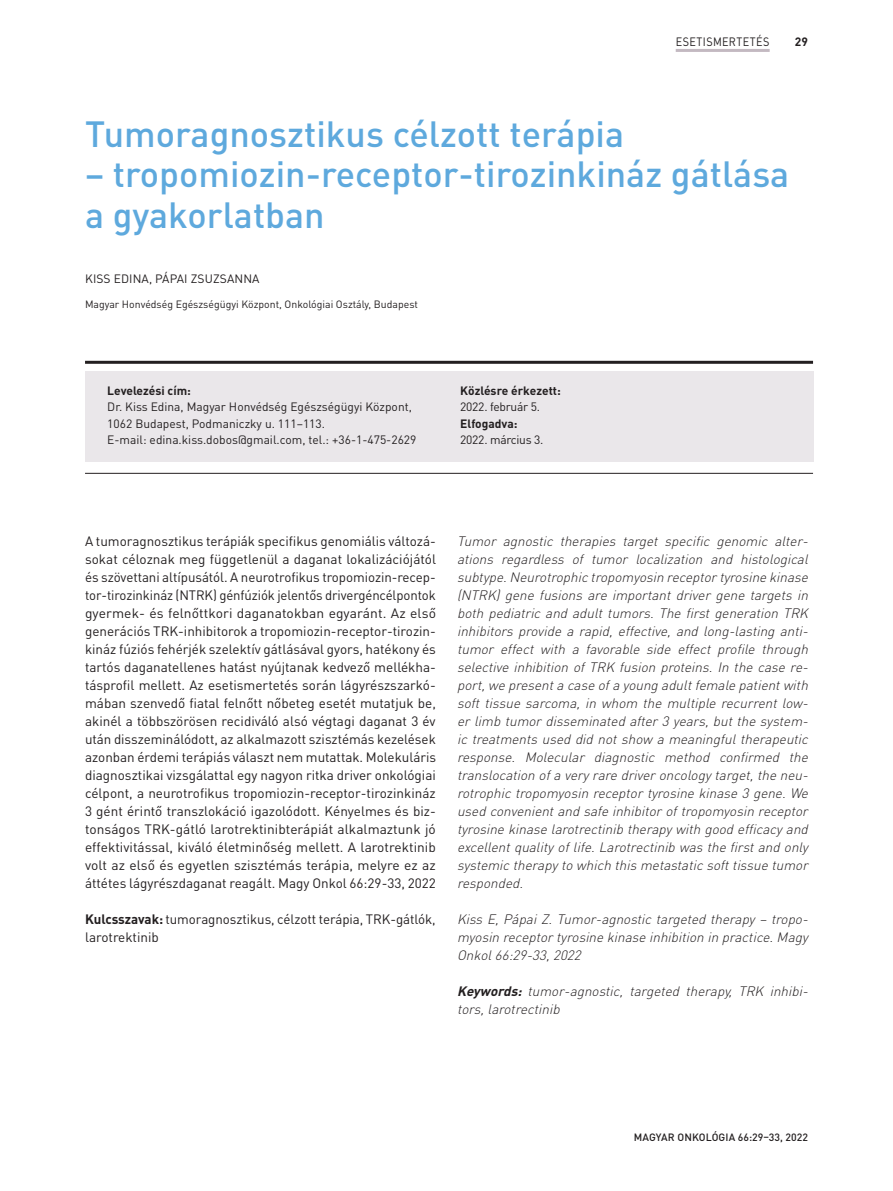
<style>
.page{position:relative;width:893px;height:1191px;background:#fff}
.page>*{position:absolute;margin:0;border:0;box-sizing:border-box;transform-origin:0 0}
.főcim{font:500 36px/40.5px "DIN Pro";color:#5ea9dd}
.angol_bevezető{font:italic 300 13.5px/18px "DIN Pro";color:#231f20;text-align:justify}
.kenyér{font:13.5px/18px "DIN Pro";color:#231f20;text-align:justify}
.levelezés{font:12px/16.5px "DIN Pro";color:#231f20}
.t1{font:700 12px "DIN Pro";color:#231f20}
.levelezés-2{font:12px "DIN Pro";letter-spacing:-.02em;color:#231f20}
.szerzők{font:12px "DIN Pro";letter-spacing:.01em;color:#231f20}
.levelezés-3{font:12px "DIN Pro";letter-spacing:.04em;color:#231f20;scale:.9 1}
.munkahely{font:10.5px "DIN Pro";color:#231f20}
.t2{font:500 10.5px "DIN Pro";color:#231f20}
.s1{font-weight:700}
</style>
<div class="page">
<hr style="left:676px;top:49px;width:94px;height:3px;background:#c3b9c1">
<div style="left:85px;top:371px;width:728px;height:91px;background:#eae7ea"></div>
<hr style="left:85px;top:361px;width:728px;height:3px;background:#231f20">
<hr style="left:85px;top:473px;width:728px;height:1px;background:#231f20">
<p class="levelezés-3" style="left:676px;top:34px;width:106px">ESETISMERTETÉS</p>
<p class="t1" style="left:795px;top:33px;width:15px">29</p>
<p class="főcim" style="left:85px;top:112px;width:541px">Tumoragnosztikus célzott terápia</p>
<p class="főcim" style="left:85px;top:152px;width:706px">– tropomiozin-receptor-tirozinkináz gátlása a gyakorlatban</p>
<p class="szerzők" style="left:85px;top:270px;width:176px">KISS EDINA, PÁPAI ZSUZSANNA</p>
<p class="munkahely" style="left:85px;top:297px;width:334px">Magyar Honvédség Egészségügyi Központ, Onkológiai Osztály, Budapest</p>
<p class="t1" style="left:107px;top:382px;width:85px">Levelezési cím:</p>
<p class="levelezés" style="left:107px;top:398px;width:311px">Dr. Kiss Edina, Magyar Honvédség Egészségügyi Központ,<br>1062 Budapest, Podmaniczky u. 111−113.<br>E-mail: edina.kiss.dobos@gmail.com, tel.: +36-1-475-2629</p>
<p class="t1" style="left:460px;top:382px;width:102px">Közlésre érkezett:</p>
<p class="levelezés-2" style="left:460px;top:399px;width:81px">2022. február 5.</p>
<p class="t1" style="left:460px;top:415px;width:59px">Elfogadva:</p>
<p class="levelezés-2" style="left:460px;top:432px;width:85px">2022. március 3.</p>
<p class="kenyér" style="left:85px;top:531px;width:353px">A tumoragnosztikus terápiák specifikus genomiális változá&shy;sokat céloznak meg függetlenül a daganat lokalizációjától és szövettani altípusától. A neurotrofikus tropomiozin-recep&shy;tor-tirozinkináz (NTRK) génfúziók jelentős drivergéncélpontok gyermek- és felnőttkori daganatokban egyaránt. Az első generációs TRK-inhibitorok a tropomiozin-receptor-tirozin&shy;kináz fúziós fehérjék szelektív gátlásával gyors, hatékony és tartós daganatellenes hatást nyújtanak kedvező mellékha&shy;tásprofil mellett. Az esetismertetés során lágyrészszarkó&shy;mában szenvedő fiatal felnőtt nőbeteg esetét mutatjuk be, akinél a többszörösen recidiváló alsó végtagi daganat 3 év után disszeminálódott, az alkalmazott szisztémás kezelések azonban érdemi terápiás választ nem mutattak. Molekuláris diagnosztikai vizsgálattal egy nagyon ritka driver onkológiai célpont, a neurotrofikus tropomiozin-receptor-tirozinkináz 3 gént érintő transzlokáció igazolódott. Kényelmes és biz&shy;tonságos TRK-gátló larotrektinibterápiát alkalmaztunk jó effektivitással, kiváló életminőség mellett. A larotrektinib volt az első és egyetlen szisztémás terápia, melyre ez az áttétes lágyrészdaganat reagált. Magy Onkol 66:29-33, 2022</p>
<p class="kenyér" style="left:85px;top:909px;width:352px"><span class="s1">Kulcsszavak:</span> tumoragnosztikus, célzott terápia, TRK-gátlók, larotrektinib</p>
<p class="angol_bevezető" style="left:457px;top:531px;width:356px">Tumor agnostic therapies target specific genomic alter&shy;ations regardless of tumor localization and histological subtype.Neurotrophictropomyosin receptortyrosine kinase (NTRK) gene fusions are important driver gene targets in both pediatric and adult tumors. The first generation TRK inhibitors provide a rapid, effective, and long-lasting anti&shy;tumor effect with a favorable side effect profile through selective inhibition of TRK fusion proteins. In the case re&shy;port,we presenta case ofa young adultfemale patientwith soft tissue sarcoma, in whom the multiple recurrent low&shy;erlimb tumordisseminated after3 years,butthe system&shy;ic treatments used did not show a meaningful therapeutic response. Molecular diagnostic method confirmed the translocation ofa veryrare driveroncologytarget,the neu&shy;rotrophictropomyosin receptortyrosine kinase 3 gene.We used convenientand safe inhibitoroftropomyosin receptor tyrosine kinase larotrectinib therapywith good efficacyand excellentqualityoflife.Larotrectinib wasthe firstand only systemictherapyto which thismetastaticsofttissue tumor responded.</p>
<p class="angol_bevezető" style="left:457px;top:909px;width:356px">Kiss E, Pápai Z. Tumor-agnostic targeted therapy – tropo&shy;myosin receptortyrosine kinase inhibition in practice.Magy Onkol66:29-33,2022</p>
<p class="angol_bevezető" style="left:457px;top:981px;width:356px"><span class="s1">Keywords:</span> tumor-agnostic, targeted therapy, TRK inhibi&shy;tors,larotrectinib</p>
<p class="t2" style="left:634px;top:1129px;width:176px">MAGYAR ONKOLÓGIA 66:29–33, 2022</p>
</div>
